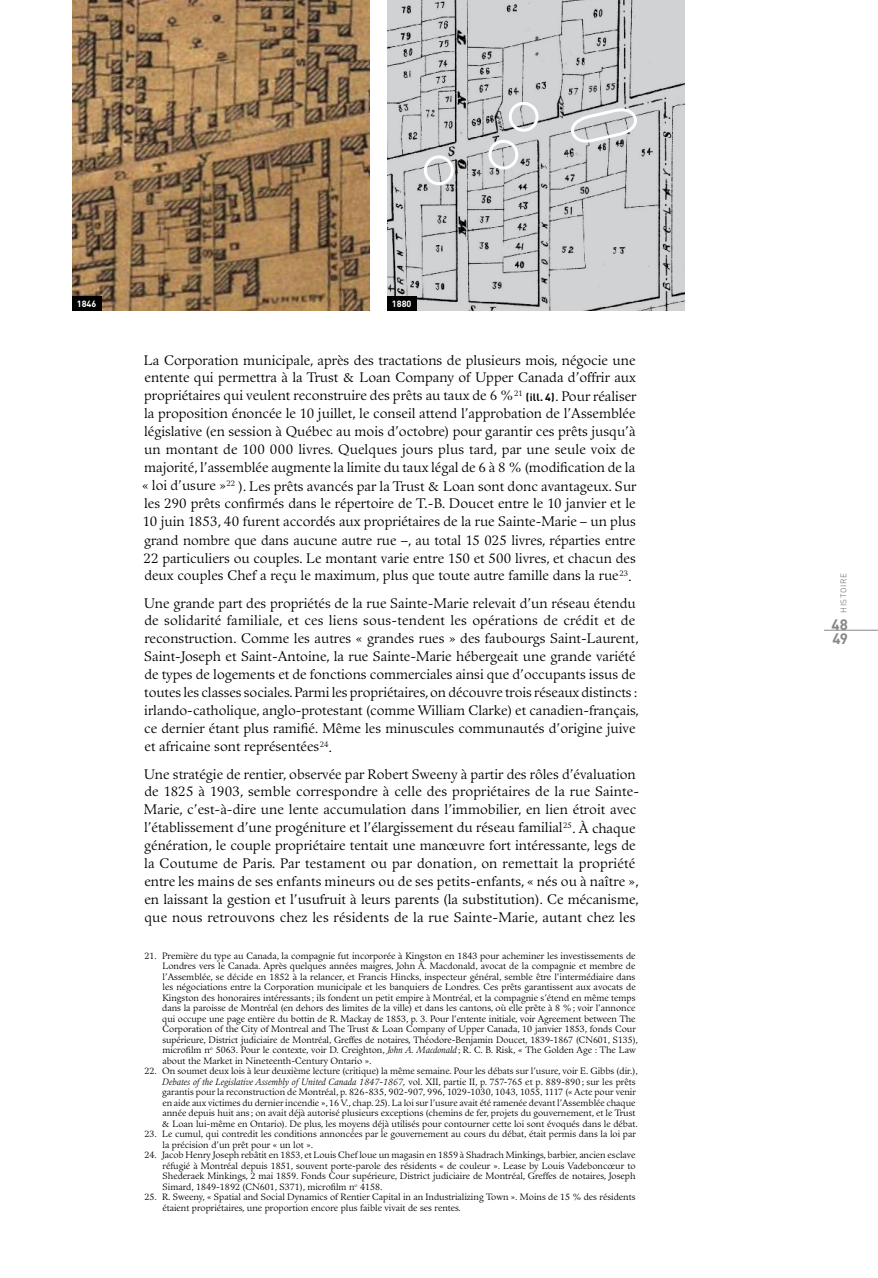
<style>
.page{position:relative;width:878px;height:1278px;background:#fff}
.page>*{position:absolute;margin:0;border:0;box-sizing:border-box;transform-origin:0 0}
.t1{font:700 15px "DIN";color:#87888a}
.t2{font:13.5px/18px "Guardi";color:#000}
.t3{font:9px/10.5px "Guardi";color:#000}
.t4{font:700 9px "DIN";color:#fff}
.t5{font:8.25px "DIN";color:#87888a}
.s1{font-family:"DIN";font-weight:700;font-size:10.5px}
.s2{font-style:italic}
</style>
<div class="page">
<img style="left:72px;top:0;width:297px;height:310px">
<div style="left:72px;top:296px;width:29px;height:14px;background:#000"></div>
<img style="left:387px;top:0;width:297px;height:310px">
<div style="left:424px;top:155px;width:29px;height:30px;border:3px solid #fff;border-radius:50%"></div>
<div style="left:488px;top:140px;width:30px;height:30px;border:3px solid #fff;border-radius:50%"></div>
<div style="left:508px;top:102px;width:30px;height:30px;border:3px solid #fff;border-radius:50%"></div>
<svg style="left:570px;top:107px;width:68px;height:37px"></svg>
<div style="left:387px;top:296px;width:29px;height:14px;background:#000"></div>
<hr style="left:824px;top:630px;width:54px;height:1px;background:#87888a">
<p class="t4" style="left:77px;top:298px;width:21px">1846</p>
<p class="t4" style="left:392px;top:298px;width:21px">1880</p>
<p class="t2" style="left:142px;top:351px;width:496px;text-align:justify">La Corporation municipale, après des tractations de plusieurs mois, négocie une entente qui permettra à la Trust &amp; Loan Company of Upper Canada d’offrir aux propriétaires qui veulent reconstruire des prêts au taux de 6 %<sup>21</sup> <span class="s1">(ill. 4)</span>. Pour réaliser la proposition énoncée le 10 juillet, le conseil attend l’approbation de l’Assemblée législative (en session à Québec au mois d’octobre) pour garantir ces prêts jusqu’à un montant de 100 000 livres. Quelques jours plus tard, par une seule voix de majorité, l’assemblée augmente la limite du taux légal de 6 à 8 % (modification de la « loi d’usure »<sup>22</sup> ). Les prêts avancés par la Trust &amp; Loan sont donc avantageux. Sur les 290 prêts confirmés dans le répertoire de T.-B. Doucet entre le 10 janvier et le 10 juin 1853, 40 furent accordés aux propriétaires de la rue Sainte-Marie – un plus grand nombre que dans aucune autre rue –, au total 15 025 livres, réparties entre 22 particuliers ou couples. Le montant varie entre 150 et 500 livres, et chacun des deux couples Chef a reçu le maximum, plus que toute autre famille dans la rue<sup>23</sup>.</p>
<p class="t2" style="left:144px;top:594px;width:496px">Une grande part des propriétés de la rue Sainte-Marie relevait d’un réseau étendu de solidarité familiale, et ces liens sous-tendent les opérations de crédit et de reconstruction. Comme les autres « grandes rues » des faubourgs Saint-Laurent, Saint-Joseph et Saint-Antoine, la rue Sainte-Marie hébergeait une grande variété de types de logements et de fonctions commerciales ainsi que d’occupants issus de toutes les classes sociales. Parmi les propriétaires, on découvre trois réseaux distincts : irlando-catholique, anglo-protestant (comme William Clarke) et canadien-français, ce dernier étant plus ramifié. Même les minuscules communautés d’origine juive et africaine sont représentées<sup>24</sup>.</p>
<p class="t2" style="left:144px;top:765px;width:497px">Une stratégie de rentier, observée par Robert Sweeny à partir des rôles d’évaluation de 1825 à 1903, semble correspondre à celle des propriétaires de la rue Sainte-Marie, c’est-à-dire une lente accumulation dans l’immobilier, en lien étroit avec l’établissement d’une progéniture et l’élargissement du réseau familial<sup>25</sup>. À chaque génération, le couple propriétaire tentait une manœuvre fort intéressante, legs de la Coutume de Paris. Par testament ou par donation, on remettait la propriété entre les mains de ses enfants mineurs ou de ses petits-enfants, « nés ou à naître », en laissant la gestion et l’usufruit à leurs parents (la substitution). Ce mécanisme, que nous retrouvons chez les résidents de la rue Sainte-Marie, autant chez les</p>
<p class="t3" style="left:162px;top:950px;width:477px;text-indent:-18px">21. Première du type au Canada, la compagnie fut incorporée à Kingston en 1843 pour acheminer les investissements de Londres vers le Canada. Après quelques années maigres, John A. Macdonald, avocat de la compagnie et membre de l’Assemblée, se décide en 1852 à la relancer, et Francis Hincks, inspecteur général, semble être l’intermédiaire dans les négociations entre la Corporation municipale et les banquiers de Londres. Ces prêts garantissent aux avocats de Kingston des honoraires intéressants ; ils fondent un petit empire à Montréal, et la compagnie s’étend en même temps dans la paroisse de Montréal (en dehors des limites de la ville) et dans les cantons, où elle prête à 8 %; voir l’annonce qui occupe une page entière du bottin de R. Mackay de 1853, p. 3. Pour l’entente initiale, voir Agreement between The Corporation of the City of Montreal and The Trust &amp; Loan Company of Upper Canada, 10 janvier 1853, fonds Cour supérieure, District judiciaire de Montréal, Greffes de notaires, Théodore-Benjamin Doucet, 1839-1867 (CN601, S135), microfilm n<sup>o</sup> 5063. Pour le contexte, voir D. Creighton, <span class="s2">John A. Macdonald</span> ; R. C. B. Risk, « The Golden Age : The Law about the Market in Nineteenth-Century Ontario ».</p>
<p class="t3" style="left:162px;top:1066px;width:477px;text-indent:-17px">22. On soumet deux lois à leur deuxième lecture (critique) la même semaine. Pour les débats sur l’usure, voir E. Gibbs (dir.), <span class="s2">Debates of the Legislative Assembly of United Canada 1847-1867,</span> vol. XII, partie II, p. 757-765 et p. 889-890; sur les prêts garantis pour la reconstruction de Montréal, p. 826-835, 902-907, 996, 1029-1030, 1043, 1055, 1117 (« Acte pour venir en aide aux victimes du dernier incendie », 16 V., chap. 25). La loi sur l’usure avait été ramenée devant l’Assemblée chaque année depuis huit ans ; on avait déjà autorisé plusieurs exceptions (chemins de fer, projets du gouvernement, et le Trust &amp; Loan lui-même en Ontario). De plus, les moyens déjà utilisés pour contourner cette loi sont évoqués dans le débat.</p>
<p class="t3" style="left:163px;top:1129px;width:475px;text-indent:-18px">23. Le cumul, qui contredit les conditions annoncées par le gouvernement au cours du débat, était permis dans la loi par la précision d’un prêt pour « un lot ».</p>
<p class="t3" style="left:162px;top:1150px;width:474px;text-align:justify;text-indent:-18px">24. Jacob Henry Joseph rebâtit en 1853, et Louis Chef loue un magasin en 1859 à Shadrach Minkings, barbier, ancien esclave réfugié à Montréal depuis 1851, souvent porte-parole des résidents « de couleur ». Lease by Louis Vadeboncœur to Shederaek Minkings, 2 mai 1859. Fonds Cour supérieure, District judiciaire de Montréal, Greffes de notaires, Joseph Simard, 1849-1892 (CN601, S371), microfilm n<sup>o</sup> 4158.</p>
<p class="t3" style="left:162px;top:1192px;width:474px;text-indent:-18px">25. R. Sweeny, « Spatial and Social Dynamics of Rentier Capital in an Industrializing Town ». Moins de 15 % des résidents étaient propriétaires, une proportion encore plus faible vivait de ses rentes.</p>
<p class="t5" style="left:838px;top:613px;width:40px;rotate:-90deg">HISTOIRE</p>
<h1 class="t1" style="left:831px;top:615px;width:18px">48</h1>
<h1 class="t1" style="left:832px;top:629px;width:17px">49</h1>
</div>
